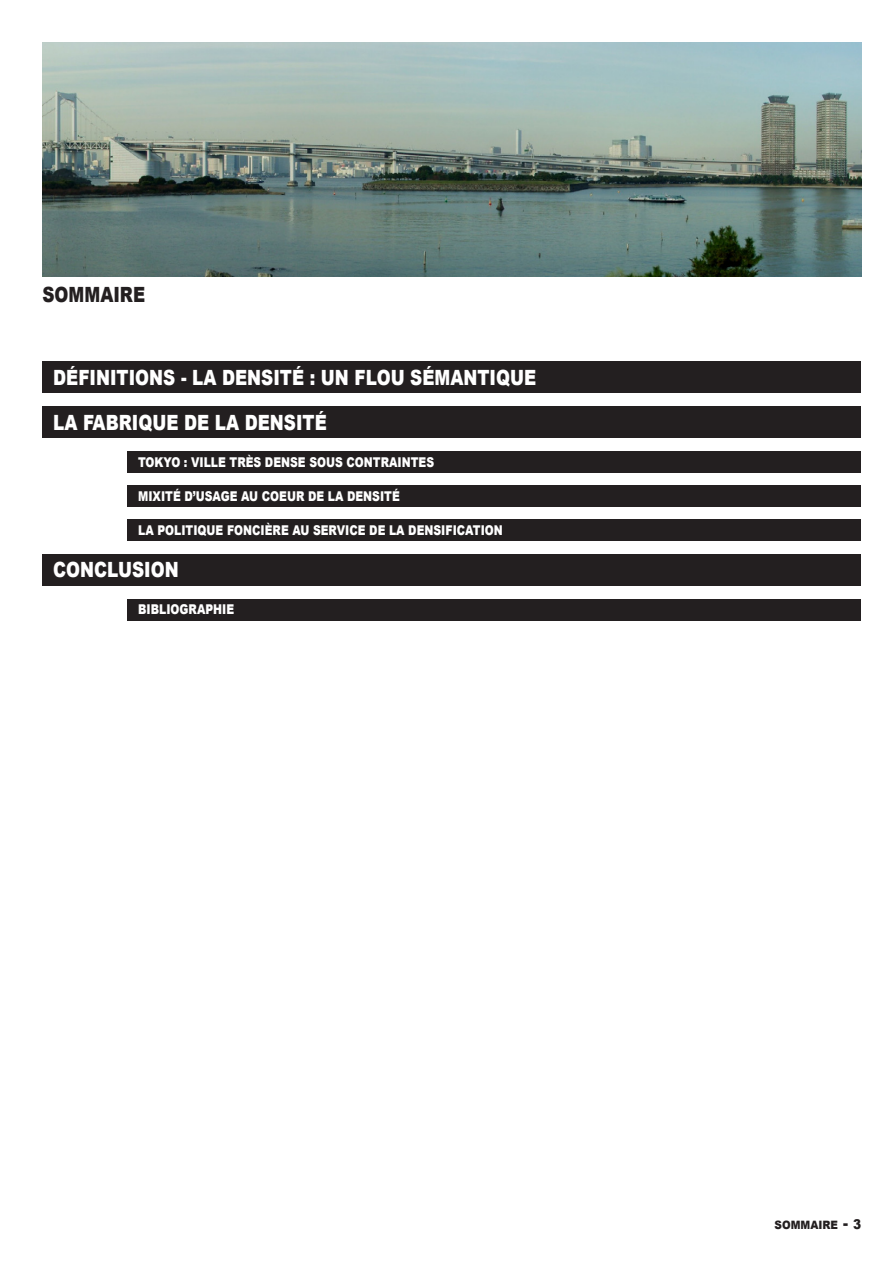
<style>
.page{position:relative;width:893px;height:1263px;background:#fff}
.page>*{position:absolute;margin:0;border:0;box-sizing:border-box;transform-origin:0 0}
.t1{font:900 21px/44.8px "Arial";color:#fff;scale:.8 1}
.t2{font:900 21px "Arial";color:#231f20;scale:.8 1}
.t3{font:900 13.5px "Arial";color:#fff;scale:.8 1}
.t4{font:900 11.55px "Arial";color:#231f20;scale:.9 1}
.s1{font-size:16.5px}
.s2{font-size:13.5px}
</style>
<div class="page">
<img style="left:43px;top:43px;width:818px;height:233px">
<div style="left:43px;top:361px;width:818px;height:32px;background:#231f20"></div>
<div style="left:43px;top:406px;width:818px;height:32px;background:#231f20"></div>
<div style="left:43px;top:554px;width:818px;height:32px;background:#231f20"></div>
<div style="left:128px;top:451px;width:733px;height:21px;background:#231f20"></div>
<div style="left:128px;top:599px;width:733px;height:21px;background:#231f20"></div>
<div style="left:128px;top:485px;width:733px;height:22px;background:#231f20"></div>
<div style="left:128px;top:520px;width:733px;height:21px;background:#231f20"></div>
<h1 class="t2" style="left:43px;top:279px;width:130px">SOMMAIRE</h1>
<h1 class="t1" style="left:53px;top:354px;width:605px">DÉFINITIONS - LA DENSITÉ : UN FLOU SÉMANTIQUE<br>LA FABRIQUE DE LA DENSITÉ</h1>
<p class="t3" style="left:138px;top:452px;width:371px">TOKYO : VILLE TRÈS DENSE SOUS CONTRAINTES</p>
<p class="t3" style="left:138px;top:486px;width:328px">MIXITÉ D’USAGE AU COEUR DE LA DENSITÉ</p>
<p class="t3" style="left:138px;top:520px;width:457px">LA POLITIQUE FONCIÈRE AU SERVICE DE LA DENSIFICATION</p>
<h1 class="t1" style="left:53px;top:547px;width:158px">CONCLUSION</h1>
<p class="t3" style="left:138px;top:599px;width:122px">BIBLIOGRAPHIE</p>
<p class="t4" style="left:775px;top:1216px;width:98px">SOMMAIRE <span class="s1">-</span> <span class="s2">3</span></p>
</div>
